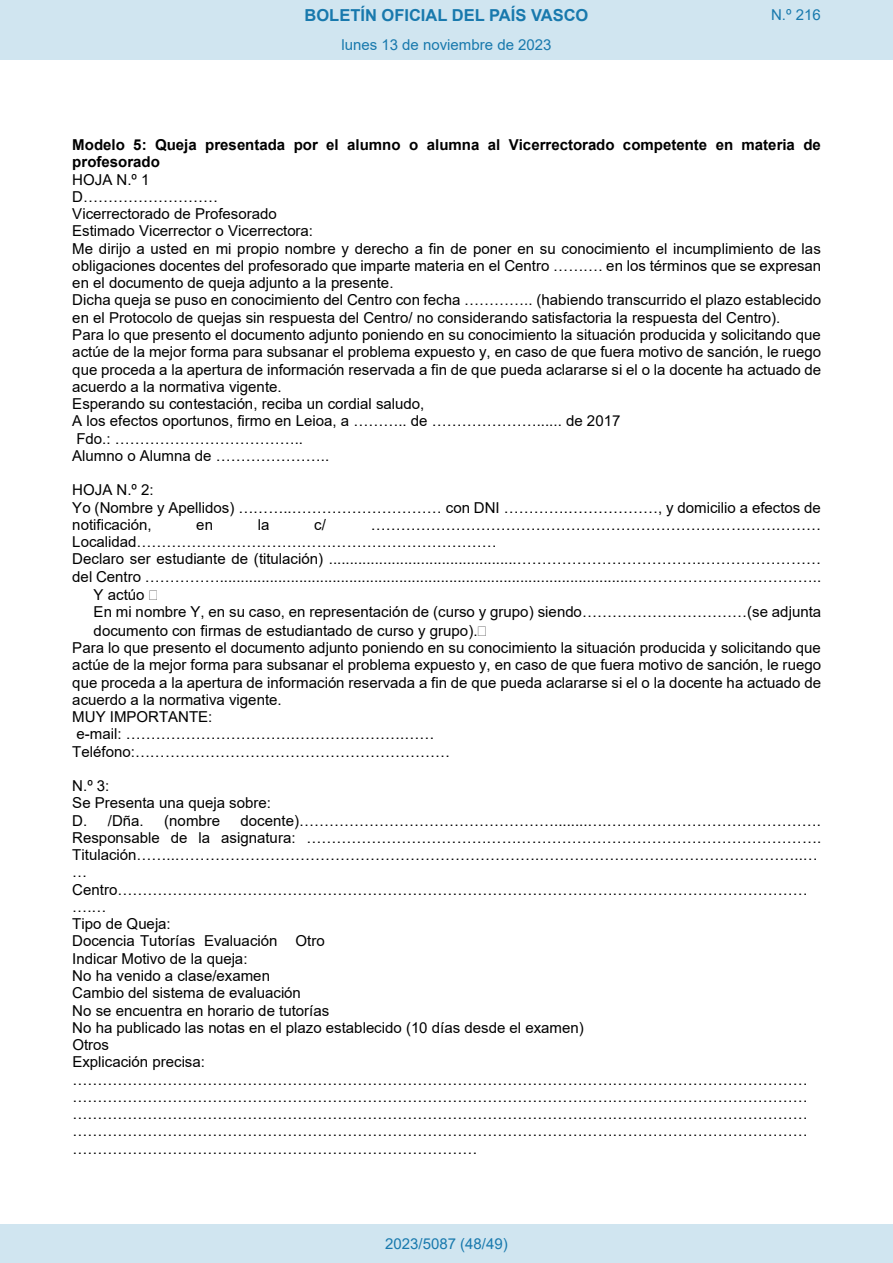
<style>
.page{position:relative;width:893px;height:1263px;background:#fff}
.page>*{position:absolute;margin:0;border:0;box-sizing:border-box;transform-origin:0 0}
.t1{font:700 16.5px "Arial";color:#1879ad}
.t2{font:15px/17.2px "Arial";color:#000}
.Paginacion_Centro{font:15px "Arial";color:#1879ad}
.s1{font-weight:700}
</style>
<div class="page">
<div style="left:0;top:0;width:893px;height:60px;background:#d0e5f0"></div>
<div style="left:0;top:1225px;width:893px;height:38px;background:#d0e5f0"></div>
<p class="t1" style="left:305px;top:3px;width:285px">BOLETÍN OFICIAL DEL PAÍS VASCO</p>
<p class="Paginacion_Centro" style="left:771px;top:5px;width:51px">N.º 216</p>
<p class="Paginacion_Centro" style="left:341px;top:35px;width:212px">lunes 13 de noviembre de 2023</p>
<p class="t2" style="left:72px;top:136px;width:750px"><span class="s1">Modelo 5: Queja presentada por el alumno o alumna al Vicerrectorado competente en materia de profesorado<br></span>HOJA N.º 1<br>D………………………<br>Vicerrectorado de Profesorado<br>Estimado Vicerrector o Vicerrectora:<br>Me dirijo a usted en mi propio nombre y derecho a fin de poner en su conocimiento el incumplimiento de las obligaciones docentes del profesorado que imparte materia en el Centro ………. en los términos que se expresan en el documento de queja adjunto a la presente.<br>Dicha queja se puso en conocimiento del Centro con fecha ………….. (habiendo transcurrido el plazo establecido en el Protocolo de quejas sin respuesta del Centro/ no considerando satisfactoria la respuesta del Centro).<br>Para lo que presento el documento adjunto poniendo en su conocimiento la situación producida y solicitando que actúe de la mejor forma para subsanar el problema expuesto y, en caso de que fuera motivo de sanción, le ruego que proceda a la apertura de información reservada a fin de que pueda aclararse si el o la docente ha actuado de acuerdo a la normativa vigente.<br>Esperando su contestación, reciba un cordial saludo,<br>A los efectos oportunos, firmo en Leioa, a ……….. de …………………...... de 2017<br>Fdo.: ………………………………..<br>Alumno o Alumna de …………………..</p>
<p class="t2" style="left:72px;top:481px;width:750px">HOJA N.º 2:<br>Yo (Nombre y Apellidos) ………..………………………… con DNI ………….………………, y domicilio a efectos de notificación,</p>
<p class="t2" style="left:196px;top:516px;width:18px">en</p>
<p class="t2" style="left:258px;top:516px;width:13px">la</p>
<p class="t2" style="left:314px;top:516px;width:13px">c/</p>
<p class="t2" style="left:371px;top:516px;width:452px">………………………………………………………………………………</p>
<p class="t2" style="left:72px;top:533px;width:426px">Localidad………………………………………………………………</p>
<p class="t2" style="left:72px;top:550px;width:750px">Declaro ser estudiante de (titulación) .............................................……………………………….……………………</p>
<p class="t2" style="left:72px;top:568px;width:750px">del Centro ……………...................................................................................................………………………………..</p>
<p class="t2" style="left:94px;top:586px;width:52px">Y actúo</p>
<p class="t2" style="left:94px;top:603px;width:729px">En mi nombre Y, en su caso, en representación de (curso y grupo) siendo……………………………(se adjunta</p>
<p class="t2" style="left:94px;top:622px;width:385px">documento con firmas de estudiantado de curso y grupo).</p>
<p class="t2" style="left:72px;top:639px;width:750px">Para lo que presento el documento adjunto poniendo en su conocimiento la situación producida y solicitando que</p>
<p class="t2" style="left:72px;top:656px;width:750px">actúe de la mejor forma para subsanar el problema expuesto y, en caso de que fuera motivo de sanción, le ruego</p>
<p class="t2" style="left:72px;top:673px;width:750px">que proceda a la apertura de información reservada a fin de que pueda aclararse si el o la docente ha actuado de</p>
<p class="t2" style="left:72px;top:691px;width:211px">acuerdo a la normativa vigente.</p>
<p class="t2" style="left:72px;top:708px;width:142px">MUY IMPORTANTE:</p>
<p class="t2" style="left:76px;top:725px;width:359px">e-mail: …………………………….………………….……</p>
<p class="t2" style="left:72px;top:742px;width:379px">Teléfono:………………………………………………………</p>
<p class="t2" style="left:72px;top:777px;width:200px">N.º 3:<br>Se Presenta una queja sobre:<br>D. /Dña.</p>
<p class="t2" style="left:72px;top:812px;width:750px;text-indent:168px">docente)……………………………………………........….…………………………………….<br>Responsable de la asignatura: ………………………………………………………………………………………….<br>Titulación……..……………………………………………………………….……………………………………………..… … Centro………………………………………………………………………………………………………………………… ….…<br>Tipo de Queja:<br>Docencia Tutorías Evaluación Otro<br>Indicar Motivo de la queja:<br>No ha venido a clase/examen<br>Cambio del sistema de evaluación<br>No se encuentra en horario de tutorías<br>No ha publicado las notas en el plazo establecido (10 días desde el examen)<br>Otros<br>Explicación precisa: ………………………………………………………………………………………………………………………………… ………………………………………………………………………………………………………………………………… ………………………………………………………………………………………………………………………………… ………………………………………………………………………………………………………………………………… ………………………………………………………………………</p>
<p class="t2" style="left:164px;top:812px;width:57px">(nombre</p>
<p class="Paginacion_Centro" style="left:385px;top:1234px;width:124px">2023/5087 (48/49)</p>
</div>
